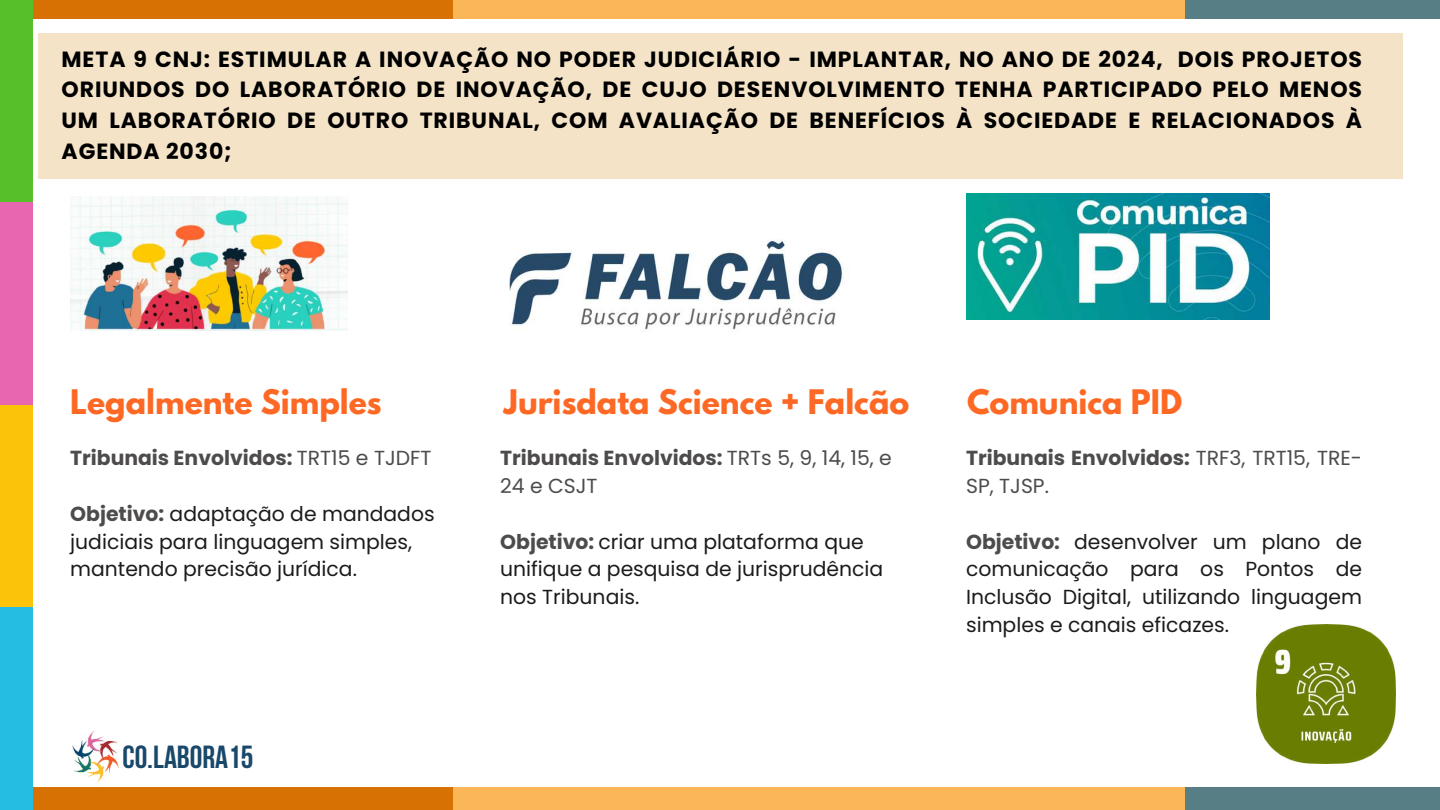
<style>
.page{position:relative;width:1440px;height:810px;background:#fff}
.page>*{position:absolute;margin:0;border:0;box-sizing:border-box;transform-origin:0 0}
.t1{font:700 31.8px "Bebas Neue";color:#19486a}
.t2{font:700 30px "League Spartan";color:#fd6925}
.t3{font:700 22px/30.8px "Poppins";letter-spacing:.04em;color:#000;text-align:justify}
.t4{font:20.3px/27.8px "Poppins";color:#1b1b1b}
.t5{font:20.3px/27.8px "Poppins";color:#4d4b4b}
.t6{font:700 20.3px "Poppins";color:#4d4b4b}
.s1{font-weight:400}
.s2{font-weight:700;color:#4d4b4b}
.s3{font-weight:700}
</style>
<div class="page">
<div style="left:38px;top:34px;width:1364px;height:145px;background:#f4e3c7"></div>
<div style="left:1078px;top:787px;width:362px;height:23px;background:#577e85"></div>
<div style="left:0;top:787px;width:493px;height:23px;background:#d77103"></div>
<div style="left:453px;top:787px;width:732px;height:23px;background:#fbb657"></div>
<div style="left:1078px;top:0;width:362px;height:18px;background:#577e85"></div>
<div style="left:0;top:0;width:493px;height:18px;background:#d77103"></div>
<div style="left:453px;top:0;width:732px;height:18px;background:#fbb657"></div>
<img style="left:72px;top:731px;width:47px;height:52px">
<div style="left:0;top:0;width:32px;height:202px;background:#56c02b"></div>
<div style="left:0;top:202px;width:32px;height:203px;background:#e866b0"></div>
<div style="left:0;top:405px;width:32px;height:202px;background:#fcc30b"></div>
<div style="left:0;top:607px;width:32px;height:203px;background:#26bde2"></div>
<img style="left:509px;top:239px;width:335px;height:91px">
<img style="left:966px;top:194px;width:303px;height:126px">
<img style="left:70px;top:197px;width:278px;height:133px">
<img style="left:1256px;top:624px;width:140px;height:140px">
<p class="t3" style="left:62px;top:44px;width:1302px">META 9 CNJ: ESTIMULAR A INOVAÇÃO NO PODER JUDICIÁRIO - IMPLANTAR, NO ANO DE 2024, DOIS PROJETOS ORIUNDOS DO LABORATÓRIO DE INOVAÇÃO, DE CUJO DESENVOLVIMENTO TENHA PARTICIPADO PELO MENOS UM LABORATÓRIO DE OUTRO TRIBUNAL, COM AVALIAÇÃO DE BENEFÍCIOS À SOCIEDADE E RELACIONADOS À AGENDA 2030;</p>
<h2 class="t2" style="left:70px;top:387px;width:313px">Legalmente Simples</h2>
<p class="t6" style="left:70px;top:444px;width:363px">Tribunais Envolvidos: <span class="s1">TRT15 e TJDFT</span></p>
<p class="t4" style="left:70px;top:500px;width:366px"><span class="s2">Objetivo:</span> adaptação de mandados judiciais para linguagem simples, mantendo precisão jurídica.</p>
<h1 class="t1" style="left:122px;top:744px;width:133px">CO.LABORA15</h1>
<h2 class="t2" style="left:504px;top:387px;width:407px">Jurisdata Science + Falcão</h2>
<p class="t5" style="left:500px;top:444px;width:393px"><span class="s3">Tribunais Envolvidos:</span> TRTs 5, 9, 14, 15, e<br>24 e CSJT</p>
<p class="t4" style="left:500px;top:528px;width:385px"><span class="s2">Objetivo:</span> criar uma plataforma que unifique a pesquisa de jurisprudência nos Tribunais.</p>
<h2 class="t2" style="left:967px;top:387px;width:217px">Comunica PID</h2>
<p class="t5" style="left:966px;top:444px;width:397px"><span class="s3">Tribunais Envolvidos:</span> TRF3, TRT15, TRE-<br>SP, TJSP.</p>
<p class="t4" style="left:966px;top:528px;width:397px;text-align:justify"><span class="s2">Objetivo:</span> desenvolver um plano de comunicação para os Pontos de Inclusão Digital, utilizando linguagem simples e canais eficazes.</p>
</div>
